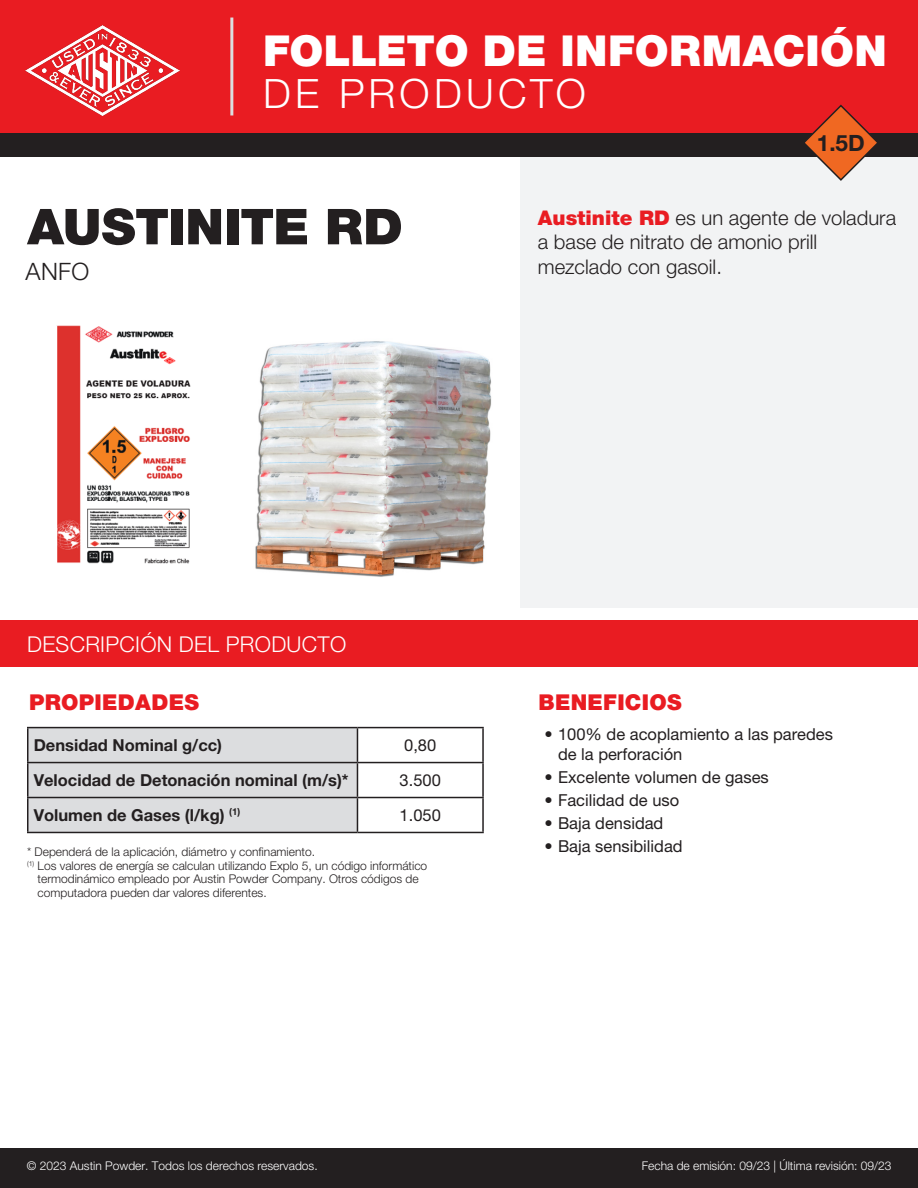
<style>
.page{position:relative;width:918px;height:1188px;background:#fff}
.page>*{position:absolute;margin:0;border:0;box-sizing:border-box;transform-origin:0 0}
.t1{font:900 49.5px "Helvetica Neue CE";letter-spacing:-.01em;color:#231f20}
.t2{font:900 42.75px "Helvetica Neue CE";letter-spacing:.005em;color:#fff}
.t3{font:300 40.5px "Helvetica Neue CE";letter-spacing:.105em;color:#fff}
.t4{font:300 24px "Helvetica Neue CE";color:#231f20}
.t5{font:700 22.5px "Helvetica Neue CE";color:#231f20}
.t6{font:300 21.9px "Helvetica Neue CE";letter-spacing:.015em;color:#fff}
.t7{font:900 21.9px "Helvetica Neue CE";letter-spacing:.015em;color:#e91c22}
.t8{font:300 20.25px/24.3px "Helvetica Neue CE";color:#231f20}
.t9{font:16.5px/19.5px "Helvetica Neue CE";color:#231f20}
.t10{font:700 16.5px "Helvetica Neue CE";color:#231f20}
.t11{font:300 12px/13.5px "Helvetica Neue CE";color:#231f20}
.t12{font:300 12px "Helvetica Neue CE";color:#fff}
.s1{font-weight:900;color:#e91c22}
</style>
<div class="page">
<div style="left:521px;top:151px;width:397px;height:457px;background:#f2f3f4"></div>
<div style="left:0;top:0;width:918px;height:134px;background:#e91c22"></div>
<img style="left:26px;top:25px;width:153px;height:90px">
<hr style="left:230px;top:18px;width:3px;height:97px;background:#dcdddf">
<div style="left:0;top:134px;width:918px;height:23px;background:#231f20"></div>
<svg style="left:802px;top:104px;width:78px;height:77px"></svg>
<div style="left:28px;top:728px;width:329px;height:104px;background:#dcdddf"></div>
<hr style="left:27px;top:727px;width:330px;height:1px;background:#231f20">
<hr style="left:27px;top:728px;width:1px;height:34px;background:#231f20">
<hr style="left:357px;top:727px;width:127px;height:1px;background:#231f20">
<hr style="left:357px;top:728px;width:1px;height:34px;background:#231f20">
<hr style="left:482px;top:728px;width:2px;height:34px;background:#231f20">
<hr style="left:27px;top:762px;width:330px;height:1px;background:#231f20">
<hr style="left:27px;top:763px;width:1px;height:34px;background:#231f20">
<hr style="left:357px;top:762px;width:127px;height:1px;background:#231f20">
<hr style="left:357px;top:763px;width:1px;height:34px;background:#231f20">
<hr style="left:482px;top:763px;width:2px;height:34px;background:#231f20">
<hr style="left:27px;top:797px;width:330px;height:1px;background:#231f20">
<hr style="left:27px;top:798px;width:1px;height:34px;background:#231f20">
<hr style="left:357px;top:797px;width:127px;height:1px;background:#231f20">
<hr style="left:357px;top:798px;width:1px;height:34px;background:#231f20">
<hr style="left:482px;top:798px;width:2px;height:34px;background:#231f20">
<hr style="left:27px;top:832px;width:330px;height:1px;background:#231f20">
<hr style="left:357px;top:832px;width:127px;height:1px;background:#231f20">
<img style="left:255px;top:341px;width:236px;height:236px">
<div style="left:0;top:621px;width:918px;height:46px;background:#e91c22"></div>
<div style="left:0;top:1148px;width:918px;height:40px;background:#231f20"></div>
<img style="left:57px;top:325px;width:134px;height:239px">
<p class="t2" style="left:263px;top:24px;width:625px">FOLLETO DE INFORMACIÓN</p>
<p class="t3" style="left:263px;top:69px;width:324px">DE PRODUCTO</p>
<p class="t1" style="left:27px;top:196px;width:377px">AUSTINITE RD</p>
<p class="t4" style="left:26px;top:257px;width:65px">ANFO</p>
<p class="t5" style="left:817px;top:129px;width:50px">1.5D</p>
<p class="t8" style="left:538px;top:207px;width:360px"><span class="s1">Austinite RD</span> es un agente de voladura a base de nitrato de amonio prill mezclado con gasoil.</p>
<p class="t6" style="left:27px;top:631px;width:321px">DESCRIPCIÓN DEL PRODUCTO</p>
<p class="t7" style="left:29px;top:689px;width:171px">PROPIEDADES</p>
<p class="t7" style="left:539px;top:689px;width:145px">BENEFICIOS</p>
<p class="t10" style="left:34px;top:735px;width:190px">Densidad Nominal g/cc)</p>
<p class="t9" style="left:404px;top:737px;width:34px">0,80</p>
<p class="t10" style="left:34px;top:770px;width:316px">Velocidad de Detonación nominal (m/s)*</p>
<p class="t9" style="left:400px;top:772px;width:43px">3.500</p>
<p class="t10" style="left:34px;top:805px;width:208px">Volumen de Gases (l/kg) <sup>(1)</sup></p>
<p class="t9" style="left:400px;top:807px;width:43px">1.050</p>
<p class="t11" style="left:27px;top:846px;width:290px">* Dependerá de la aplicación, diámetro y confinamiento.</p>
<p class="t11" style="left:38px;top:860px;width:391px;text-indent:-11px"><sup>(1)</sup> Los valores de energía se calculan utilizando Explo 5, un código informático termodinámico empleado por Austin Powder Company. Otros códigos de computadora pueden dar valores diferentes.</p>
<p class="t9" style="left:558px;top:726px;width:277px;text-indent:-14px">• 100% de acoplamiento a las paredes de la perforación</p>
<p class="t9" style="left:544px;top:769px;width:226px">• Excelente volumen de gases</p>
<p class="t9" style="left:544px;top:792px;width:136px">• Facilidad de uso</p>
<p class="t9" style="left:544px;top:815px;width:120px">• Baja densidad</p>
<p class="t9" style="left:544px;top:838px;width:140px">• Baja sensibilidad</p>
<p class="t12" style="left:27px;top:1158px;width:292px">© 2023 Austin Powder. Todos los derechos reservados.</p>
<p class="t12" style="left:642px;top:1158px;width:251px">Fecha de emisión: 09/23 | Última revisión: 09/23</p>
</div>
